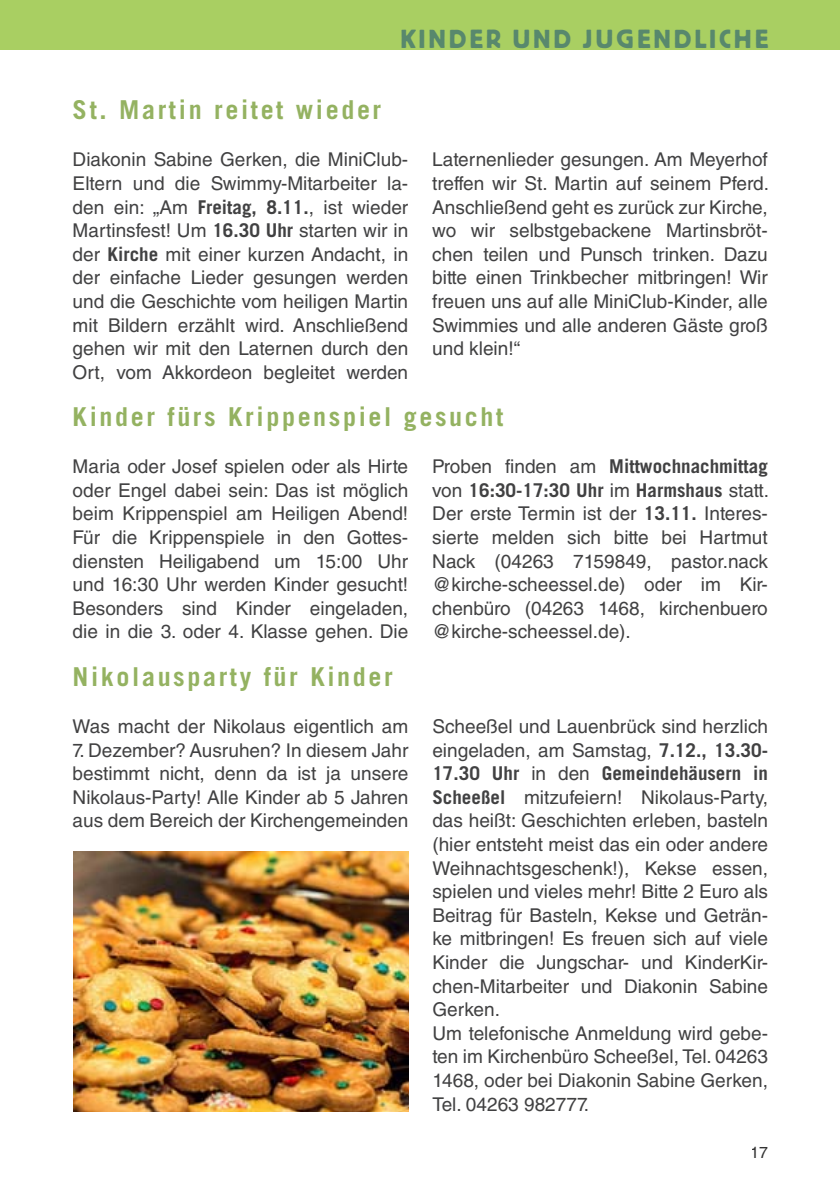
<style>
.page{position:relative;width:840px;height:1191px;background:#fff}
.page>*{position:absolute;margin:0;border:0;box-sizing:border-box;transform-origin:0 0}
.t1{font:700 26px "Trade Gothic LT Pro";letter-spacing:.1em;color:#94b261}
.t2{font:26px "Block Pro";letter-spacing:.13em;color:#58886d}
.t3{font:19px/23.6px "Helvetica LT Std";color:#414142;text-align:justify}
.t4{font:700 19px/23.6px "Trade Gothic LT Pro";color:#414142}
.t5{font:16px "Helvetica LT Std";color:#000}
.s1{font-family:"Trade Gothic LT Pro";font-weight:700}
.s2{font-family:"Helvetica LT Std";font-weight:400}
</style>
<div class="page">
<div style="left:0;top:0;width:839px;height:49px;background:#a9cf62"></div>
<img style="left:74px;top:851px;width:334px;height:260px">
<h1 class="t2" style="left:400px;top:22px;width:368px">KINDER UND JUGENDLICHE</h1>
<h1 class="t1" style="left:73px;top:94px;width:310px">St. Martin reitet wieder</h1>
<p class="t3" style="left:73px;top:148px;width:337px">Diakonin Sabine Gerken, die MiniClub-Eltern und die Swimmy-Mitarbeiter la&shy;den ein: „Am <span class="s1">Freitag, 8.11.</span>, ist wieder Martinsfest! Um <span class="s1">16.30 Uhr</span> starten wir in der <span class="s1">Kirche</span> mit einer kurzen Andacht, in der einfache Lieder gesungen werden und die Geschichte vom heiligen Martin mit Bildern erzählt wird. Anschließend gehen wir mit den Laternen durch den Ort, vom Akkordeon begleitet werden</p>
<p class="t3" style="left:432px;top:148px;width:338px">Laternenlieder gesungen. Am Meyerhof treffen wir St. Martin auf seinem Pferd.<br>Anschließend geht es zurück zur Kirche, wo wir selbstgebackene Martinsbröt&shy;chen teilen und Punsch trinken. Dazu bitte einen Trinkbecher mitbringen! Wir freuen uns auf alle MiniClub-Kinder, alle Swimmies und alle anderen Gäste groß und klein!“</p>
<h1 class="t1" style="left:73px;top:401px;width:432px">Kinder fürs Krippenspiel gesucht</h1>
<p class="t3" style="left:73px;top:455px;width:337px">Maria oder Josef spielen oder als Hirte oder Engel dabei sein: Das ist möglich beim Krippenspiel am Heiligen Abend!<br>Für die Krippenspiele in den Gottes&shy;diensten Heiligabend um 15:00 Uhr und 16:30 Uhr werden Kinder gesucht!<br>Besonders sind Kinder eingeladen, die in die 3. oder 4. Klasse gehen. Die</p>
<p class="t4" style="left:432px;top:454px;width:338px"><span class="s2">Proben finden am</span> Mittwochnachmittag <span class="s2">von</span> 16:30-17:30 Uhr <span class="s2">im</span> Harmshaus <span class="s2">statt.</span></p>
<p class="t3" style="left:432px;top:502px;width:337px">Der erste Termin ist der <span class="s1">13.11.</span> Interes&shy;sierte melden sich bitte bei Hartmut Nack (04263 7159849, pastor.nack @kirche-scheessel.de) oder im Kir&shy;chenbüro (04263 1468, kirchenbuero @kirche-scheessel.de).</p>
<h1 class="t1" style="left:73px;top:660px;width:321px">Nikolausparty für Kinder</h1>
<p class="t3" style="left:73px;top:714px;width:337px">Was macht der Nikolaus eigentlich am</p>
<p class="t3" style="left:73px;top:738px;width:337px">7. Dezember? Ausruhen? In diesem Jahr bestimmt nicht, denn da ist ja unsere Nikolaus-Party! Alle Kinder ab 5 Jahren aus dem Bereich der Kirchengemeinden</p>
<p class="t3" style="left:432px;top:714px;width:337px">Scheeßel und Lauenbrück sind herzlich eingeladen, am Samstag, <span class="s1">7.12., 13.30-</span></p>
<p class="t4" style="left:432px;top:761px;width:337px">17.30 Uhr <span class="s2">in den</span> Gemeindehäusern in</p>
<p class="t3" style="left:432px;top:785px;width:337px;text-align:left"><span class="s1">Scheeßel</span> mitzufeiern! Nikolaus-Party, das heißt: Geschichten erleben, basteln (hier entsteht meist das ein oder andere Weihnachtsgeschenk!), Kekse essen, spielen und vieles mehr! Bitte 2 Euro als Beitrag für Basteln, Kekse und Geträn&shy;ke mitbringen! Es freuen sich auf viele Kinder die Jungschar- und KinderKir&shy;chen-Mitarbeiter und Diakonin Sabine Gerken.<br>Um telefonische Anmeldung wird gebe&shy;ten im Kirchenbüro Scheeßel, Tel. 04263<br>1468, oder bei Diakonin Sabine Gerken, Tel. 04263 982777.</p>
<p class="t5" style="left:750px;top:1143px;width:19px">17</p>
</div>
